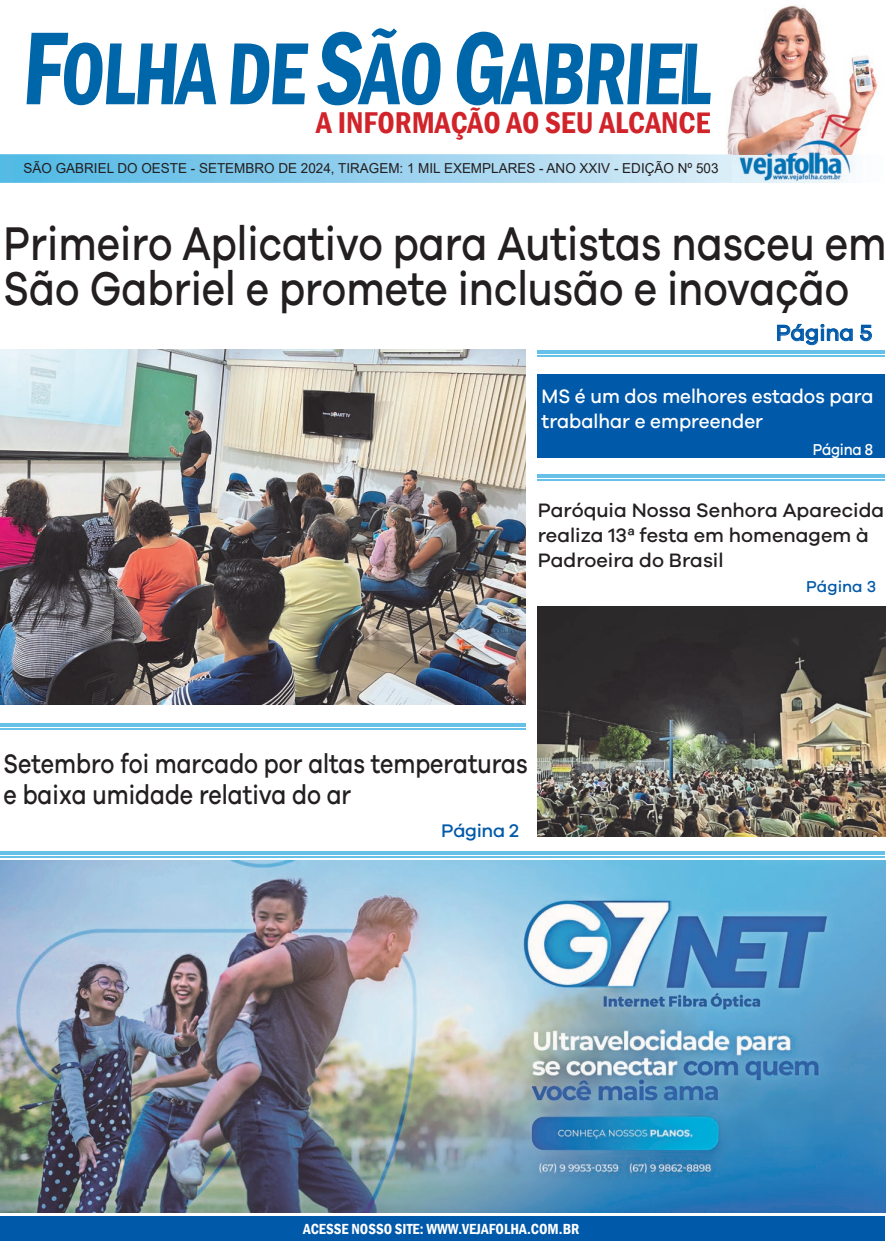
<style>
.page{position:relative;width:886px;height:1241px;background:#fff}
.page>*{position:absolute;margin:0;border:0;box-sizing:border-box;transform-origin:0 0}
.t1{font:600 condensed 91.12px "Franklin Gothic";color:#06a;scale:.86 1}
.t2{font:500 48.75px/45px "Galano Grotesque";color:#231f20;scale:.83 1}
.t3{font:600 condensed 30.88px "Franklin Gothic";color:#d1232a}
.t4{font:500 27.5px/31.2px "Galano Grotesque";color:#231f20;scale:.84 1}
.t5{font:500 22.5px "Galano Grotesque";color:#0159a9}
.t6{font:500 20px/25px "Galano Grotesque";color:#231f20}
.t7{font:500 20px/25px "Galano Grotesque";color:#fff;scale:.94 1}
.t8{font:500 18.75px "Galano Grotesque";letter-spacing:-.02em;color:#0159a9}
.t9{font:500 16.25px "Galano Grotesque";color:#0159a9}
.t10{font:500 16.25px "Galano Grotesque";letter-spacing:-.02em;color:#fff;scale:.89 1}
.t11{font:600 condensed 15px "Franklin Gothic";color:#fff}
.t12{font:13.75px "Arial";color:#231f20}
.s1{font-size:107.12px}
</style>
<div class="page">
<svg style="left:0;top:154px;width:732px;height:29px;background:#95d1ee"></svg>
<hr style="left:0;top:723px;width:525px;height:3px;background:#66c0e7">
<hr style="left:0;top:728px;width:525px;height:1px;background:#66c0e7">
<img style="left:538px;top:606px;width:347px;height:230px">
<div style="left:538px;top:374px;width:347px;height:84px;background:#0159a9"></div>
<hr style="left:537px;top:474px;width:348px;height:3px;background:#66c0e7">
<hr style="left:537px;top:479px;width:348px;height:1px;background:#66c0e7">
<hr style="left:537px;top:350px;width:348px;height:3px;background:#66c0e7">
<hr style="left:537px;top:355px;width:348px;height:1px;background:#66c0e7">
<svg style="left:777px;top:323px;width:76px;height:22px"></svg>
<svg style="left:860px;top:324px;width:12px;height:17px"></svg>
<img style="left:688px;top:5px;width:190px;height:111px">
<img style="left:727px;top:116px;width:5px;height:38px">
<img style="left:687px;top:154px;width:45px;height:1px">
<img style="left:687px;top:43px;width:27px;height:61px">
<img style="left:687px;top:107px;width:23px;height:27px">
<img style="left:732px;top:107px;width:138px;height:76px">
<div style="left:0;top:1216px;width:885px;height:24px;background:#0159a9"></div>
<img style="left:0;top:349px;width:525px;height:355px">
<hr style="left:0;top:851px;width:884px;height:3px;background:#66c0e7">
<hr style="left:0;top:856px;width:884px;height:1px;background:#66c0e7">
<img style="left:0;top:860px;width:886px;height:352px">
<h1 class="t1" style="left:21px;top:13px;width:813px"><span class="s1">F</span>OLHA DE <span class="s1">S</span>ÃO <span class="s1">G</span>ABRIEL</h1>
<h3 class="t3" style="left:316px;top:102px;width:395px">A INFORMAÇÃO AO SEU ALCANCE</h3>
<p class="t12" style="left:24px;top:158px;width:696px">SÃO GABRIEL DO OESTE - SETEMBRO DE 2024, TIRAGEM: 1 MIL EXEMPLARES - ANO XXIV - EDIÇÃO Nº 503</p>
<h2 class="t2" style="left:4px;top:220px;width:1065px">Primeiro Aplicativo para Autistas nasceu em<br>São Gabriel e promete inclusão e inovação</h2>
<h3 class="t5" style="left:776px;top:319px;width:98px">Página 5</h3>
<h3 class="t7" style="left:541px;top:383px;width:355px">MS é um dos melhores estados para trabalhar e empreender</h3>
<p class="t10" style="left:813px;top:440px;width:69px">Página 8</p>
<h3 class="t6" style="left:538px;top:496px;width:348px">Paróquia Nossa Senhora Aparecida realiza 13ª festa em homenagem à<br>Padroeira do Brasil</h3>
<p class="t9" style="left:806px;top:576px;width:71px">Página 3</p>
<h3 class="t4" style="left:4px;top:747px;width:625px">Setembro foi marcado por altas temperaturas e baixa umidade relativa do ar</h3>
<h3 class="t8" style="left:441px;top:819px;width:79px">Página 2</h3>
<p class="t11" style="left:303px;top:1218px;width:278px">ACESSE NOSSO SITE: WWW.VEJAFOLHA.COM.BR</p>
</div>
